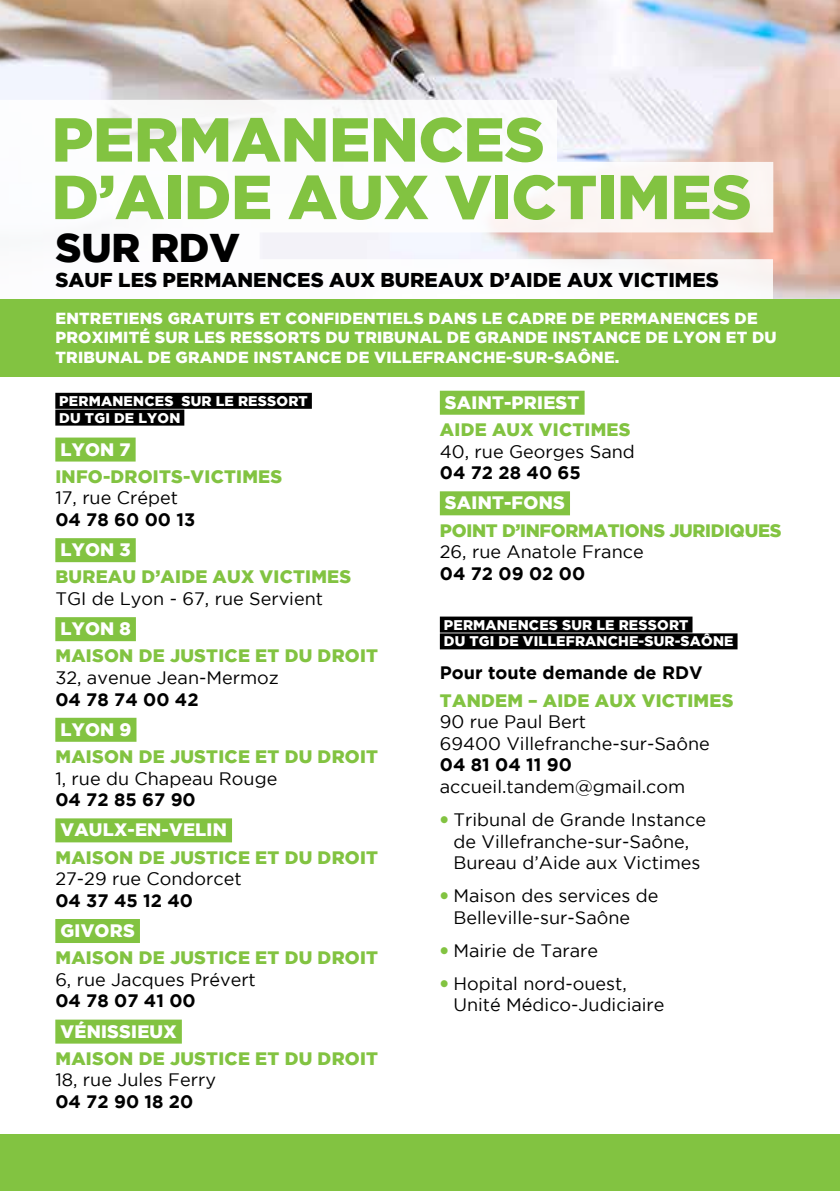
<style>
.page{position:relative;width:840px;height:1191px;background:#fff}
.page>*{position:absolute;margin:0;border:0;box-sizing:border-box;transform-origin:0 0}
.t1{font:900 62px/57.4px "Gotham";color:#82c341}
.t2{font:900 40px "Gotham";color:#000}
.t3{font:900 20px "Gotham";letter-spacing:.005em;color:#000}
.t4{font:18px/21.6px "Gotham";color:#000}
.t5{font:900 18px "Gotham";letter-spacing:.015em;color:#82c341}
.t6{font:700 18px "Gotham";color:#000}
.t7{font:900 18px "Gotham";color:#fff}
.t8{font:900 18px "Gotham";letter-spacing:-.015em;color:#82c341}
.t9{font:900 16px/19.2px "Gotham";letter-spacing:.015em;color:#fff}
.t10{font:900 14px/16.8px "Gotham";letter-spacing:.015em;color:#fff}
.s1{font-family:"Gotham Ultra";color:#82c341}
</style>
<div class="page">
<img style="left:0;top:0;width:839px;height:300px">
<div style="left:0;top:1134px;width:839px;height:57px;background:#82c341"></div>
<svg style="left:0;top:100px;width:772px;height:200px"></svg>
<div style="left:0;top:300px;width:839px;height:77px;background:#82c341"></div>
<div style="left:55px;top:393px;width:257px;height:16px;background:#000"></div>
<div style="left:55px;top:409px;width:129px;height:16px;background:#000"></div>
<div style="left:55px;top:437px;width:80px;height:24px;background:#82c341"></div>
<div style="left:55px;top:538px;width:81px;height:24px;background:#82c341"></div>
<div style="left:55px;top:617px;width:81px;height:24px;background:#82c341"></div>
<div style="left:55px;top:718px;width:81px;height:24px;background:#82c341"></div>
<div style="left:55px;top:818px;width:177px;height:24px;background:#82c341"></div>
<div style="left:55px;top:919px;width:85px;height:24px;background:#82c341"></div>
<div style="left:55px;top:1019px;width:127px;height:24px;background:#82c341"></div>
<div style="left:439px;top:391px;width:145px;height:24px;background:#82c341"></div>
<div style="left:439px;top:491px;width:130px;height:24px;background:#82c341"></div>
<div style="left:439px;top:616px;width:253px;height:16px;background:#000"></div>
<div style="left:439px;top:633px;width:298px;height:16px;background:#000"></div>
<h1 class="t1" style="left:51px;top:109px;width:104px">PERMANENCES<br>D’AIDE</h1>
<h1 class="t1" style="left:288px;top:167px;width:48px">AUX</h1>
<h1 class="t1" style="left:444px;top:167px;width:216px">VICTIMES</h1>
<h2 class="t2" style="left:56px;top:225px;width:29px">SUR</h2>
<h2 class="t2" style="left:150px;top:225px;width:30px">RDV</h2>
<p class="t3" style="left:55px;top:268px;width:664px">SAUF LES PERMANENCES AUX BUREAUX D’AIDE AUX VICTIMES</p>
<p class="t9" style="left:55px;top:308px;width:722px">ENTRETIENS GRATUITS ET CONFIDENTIELS DANS LE CADRE DE PERMANENCES DE<br>PROXIMITÉ SUR LES RESSORTS DU TRIBUNAL DE GRANDE INSTANCE DE LYON ET DU<br>TRIBUNAL DE GRANDE INSTANCE DE VILLEFRANCHE-SUR-SAÔNE.</p>
<p class="t10" style="left:59px;top:392px;width:250px">PERMANENCES SUR LE RESSORT<br>DU TGI</p>
<p class="t7" style="left:444px;top:392px;width:13px">SAINT</p>
<p class="t7" style="left:504px;top:392px;width:20px">-PRIEST</p>
<p class="t5" style="left:439px;top:419px;width:192px">AIDE AUX VICTIMES</p>
<p class="t4" style="left:439px;top:440px;width:196px">40, rue Georges Sand</p>
<p class="t6" style="left:439px;top:462px;width:142px">04 72 28 40 65</p>
<p class="t7" style="left:444px;top:492px;width:13px">SAINT</p>
<p class="t7" style="left:504px;top:492px;width:22px">-FONS</p>
<p class="t8" style="left:439px;top:520px;width:343px">POINT D’INFORMATIONS JURIDIQUES</p>
<p class="t4" style="left:439px;top:541px;width:205px">26, rue Anatole France</p>
<p class="t6" style="left:439px;top:563px;width:147px">04 72 09 02 00</p>
<p class="t10" style="left:443px;top:616px;width:246px">PERMANENCES SUR LE RESSORT<br>DU TGI</p>
<p class="t10" style="left:114px;top:409px;width:68px">DE LYON</p>
<p class="t7" style="left:60px;top:439px;width:14px">LYON</p>
<p class="t7" style="left:119px;top:439px;width:13px">7</p>
<p class="t5" style="left:55px;top:466px;width:228px">INFO-DROITS-VICTIMES</p>
<p class="t4" style="left:55px;top:487px;width:124px">17, rue Crépet</p>
<p class="t6" style="left:55px;top:509px;width:141px">04 78 60 00 13</p>
<p class="t7" style="left:60px;top:539px;width:14px">LYON</p>
<p class="t7" style="left:119px;top:539px;width:13px">3</p>
<p class="t5" style="left:55px;top:566px;width:297px">BUREAU D’AIDE AUX VICTIMES</p>
<p class="t4" style="left:55px;top:587px;width:269px">TGI de Lyon - 67, rue Servient</p>
<p class="t7" style="left:60px;top:618px;width:14px">LYON</p>
<p class="t7" style="left:119px;top:618px;width:13px">8</p>
<p class="t5" style="left:55px;top:645px;width:324px">MAISON DE JUSTICE ET DU DROIT</p>
<p class="t4" style="left:55px;top:666px;width:225px">32, avenue Jean-Mermoz</p>
<p class="t6" style="left:55px;top:689px;width:145px">04 78 74 00 42</p>
<p class="t7" style="left:60px;top:719px;width:14px">LYON</p>
<p class="t7" style="left:119px;top:719px;width:13px">9</p>
<p class="t5" style="left:55px;top:746px;width:324px">MAISON DE JUSTICE ET DU DROIT</p>
<p class="t4" style="left:55px;top:767px;width:223px">1, rue du Chapeau Rouge</p>
<p class="t6" style="left:55px;top:789px;width:142px">04 72 85 67 90</p>
<p class="t7" style="left:60px;top:819px;width:15px">VAULX</p>
<p class="t7" style="left:127px;top:819px;width:54px">-EN-VELIN</p>
<p class="t5" style="left:55px;top:847px;width:324px">MAISON DE JUSTICE ET DU DROIT</p>
<p class="t4" style="left:55px;top:867px;width:188px">27-29 rue Condorcet</p>
<p class="t6" style="left:55px;top:890px;width:139px">04 37 45 12 40</p>
<p class="t7" style="left:60px;top:920px;width:14px">GIVORS</p>
<p class="t5" style="left:55px;top:947px;width:324px">MAISON DE JUSTICE ET DU DROIT</p>
<p class="t4" style="left:55px;top:968px;width:202px">6, rue Jacques Prévert</p>
<p class="t6" style="left:55px;top:990px;width:142px">04 78 07 41 00</p>
<p class="t7" style="left:60px;top:1020px;width:39px">VÉNISSIEUX</p>
<p class="t5" style="left:55px;top:1048px;width:324px">MAISON DE JUSTICE ET DU DROIT</p>
<p class="t4" style="left:55px;top:1069px;width:162px">18, rue Jules Ferry</p>
<p class="t6" style="left:55px;top:1091px;width:139px">04 72 90 18 20</p>
<p class="t10" style="left:498px;top:632px;width:236px">DE VILLEFRANCHE-SUR-SAÔNE</p>
<p class="t6" style="left:439px;top:662px;width:264px">Pour toute demande de RDV</p>
<p class="t5" style="left:439px;top:690px;width:15px">TANDEM</p>
<p class="t5" style="left:528px;top:690px;width:207px">– AIDE AUX VICTIMES</p>
<p class="t4" style="left:439px;top:711px;width:271px">90 rue Paul Bert<br>69400 Villefranche-sur-Saône</p>
<p class="t6" style="left:439px;top:754px;width:133px">04 81 04 11 90</p>
<p class="t4" style="left:439px;top:775px;width:247px">accueil.tandem@gmail.com</p>
<p class="t4" style="left:439px;top:808px;width:267px;text-align:center"><span class="s1">•</span> Tribunal de Grande Instance de Villefranche-sur-Saône,<br>Bureau d’Aide aux Victimes</p>
<p class="t4" style="left:453px;top:884px;width:206px;text-indent:-14px"><span class="s1">•</span> Maison des services de<br>Belleville-sur-Saône</p>
<p class="t4" style="left:439px;top:939px;width:160px"><span class="s1">•</span> Mairie de Tarare</p>
<p class="t4" style="left:453px;top:972px;width:212px;text-indent:-14px"><span class="s1">•</span> Hopital nord-ouest,<br>Unité Médico-Judiciaire</p>
</div>
